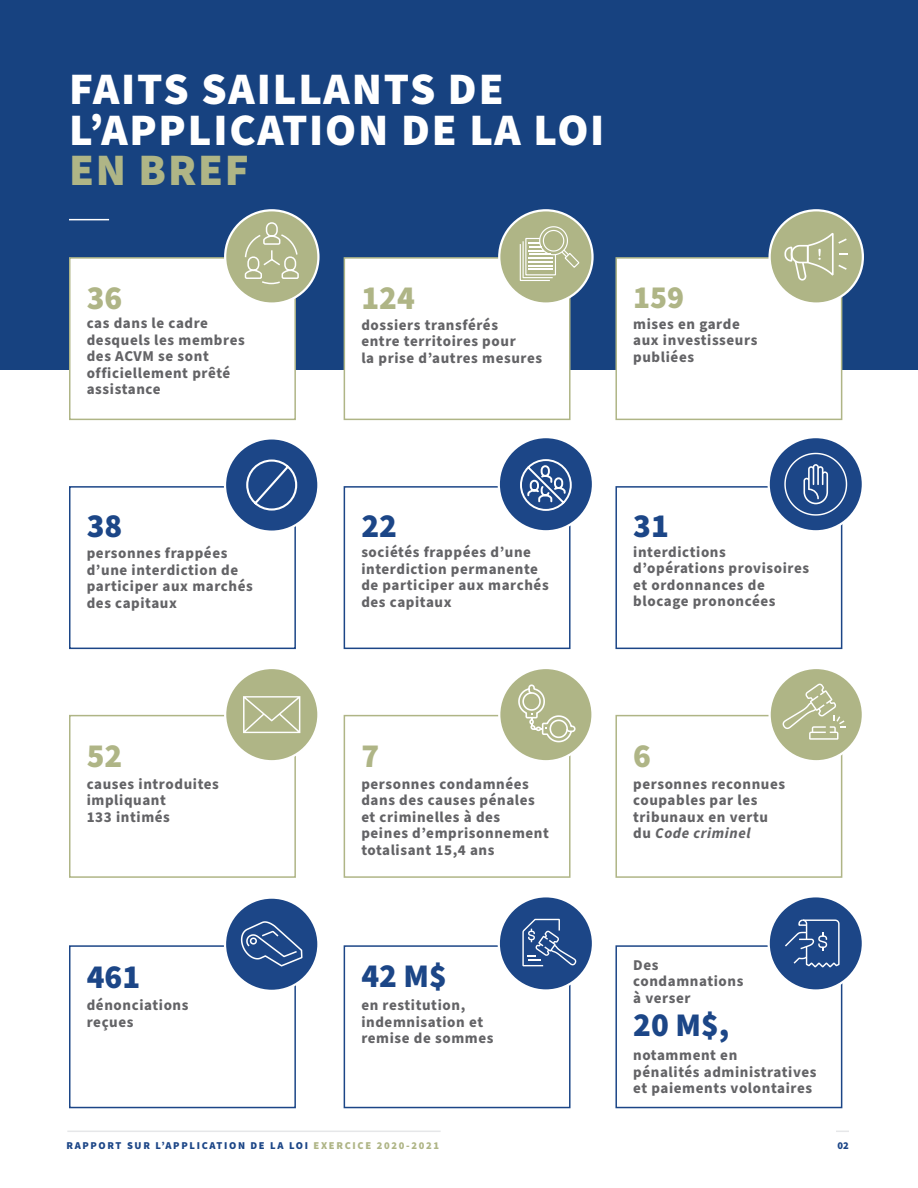
<style>
.page{position:relative;width:918px;height:1188px;background:#fff}
.page>*{position:absolute;margin:0;border:0;box-sizing:border-box;transform-origin:0 0}
.t1{font:900 45px/40.5px "Source Sans Pro";letter-spacing:.04em;color:#fff}
.t2{font:900 33px "Source Sans Pro";color:#1c4687}
.t3{font:900 33px "Source Sans Pro";color:#afb586}
.t4{font:900 31.5px "Source Sans Pro";color:#afb586}
.t5{font:700 15px/16.5px "Source Sans Pro";letter-spacing:.04em;color:#636366}
.t6{font:900 10.5px "Source Sans Pro";letter-spacing:.16em;color:#1c4687}
.s1{color:#afb586}
.s2{font-style:italic}
</style>
<div class="page">
<hr style="left:67px;top:1131px;width:374px;height:1px;background:#e6e7e9">
<svg style="left:836px;top:1131px;width:13px;height:1px"></svg>
<div style="left:0;top:0;width:918px;height:369px;background:#174280"></div>
<hr style="left:69px;top:219px;width:40px;height:1px;background:#fff">
<div style="left:69px;top:257px;width:227px;height:163px;background:#fff;border:2px solid #afb586"></div>
<div style="left:225px;top:210px;width:93px;height:94px;background:#afb586;border-radius:50%"></div>
<div style="left:224px;top:209px;width:96px;height:96px;border:2px solid #fff;border-radius:50%"></div>
<svg style="left:244px;top:222px;width:55px;height:63px"></svg>
<div style="left:69px;top:715px;width:227px;height:163px;background:#fff;border:2px solid #afb586"></div>
<div style="left:225px;top:668px;width:93px;height:93px;background:#afb586;border-radius:50%"></div>
<div style="left:224px;top:667px;width:96px;height:95px;border:2px solid #fff;border-radius:50%"></div>
<svg style="left:243px;top:696px;width:57px;height:37px"></svg>
<div style="left:69px;top:945px;width:227px;height:163px;background:#fff;border:2px solid #1c4687"></div>
<div style="left:225px;top:898px;width:93px;height:93px;background:#1c4687;border-radius:50%"></div>
<div style="left:224px;top:896px;width:96px;height:96px;border:2px solid #fff;border-radius:50%"></div>
<svg style="left:241px;top:921px;width:62px;height:45px"></svg>
<div style="left:615px;top:945px;width:227px;height:163px;background:#fff;border:2px solid #1c4687"></div>
<div style="left:769px;top:896px;width:94px;height:95px;background:#1c4687;border-radius:50%"></div>
<div style="left:768px;top:895px;width:96px;height:97px;border:2px solid #fff;border-radius:50%"></div>
<svg style="left:785px;top:920px;width:55px;height:47px"></svg>
<div style="left:344px;top:257px;width:227px;height:163px;background:#fff;border:2px solid #afb586"></div>
<div style="left:499px;top:210px;width:94px;height:94px;background:#afb586;border-radius:50%"></div>
<div style="left:498px;top:209px;width:96px;height:96px;border:2px solid #fff;border-radius:50%"></div>
<svg style="left:520px;top:226px;width:59px;height:55px"></svg>
<div style="left:615px;top:257px;width:227px;height:163px;background:#fff;border:2px solid #afb586"></div>
<div style="left:770px;top:210px;width:93px;height:94px;background:#afb586;border-radius:50%"></div>
<div style="left:768px;top:209px;width:96px;height:96px;border:2px solid #fff;border-radius:50%"></div>
<svg style="left:784px;top:233px;width:64px;height:48px"></svg>
<div style="left:615px;top:486px;width:227px;height:163px;background:#fff;border:2px solid #1c4687"></div>
<div style="left:769px;top:437px;width:94px;height:94px;background:#1c4687;border-radius:50%"></div>
<div style="left:768px;top:436px;width:96px;height:96px;border:2px solid #fff;border-radius:50%"></div>
<svg style="left:784px;top:453px;width:63px;height:63px"></svg>
<div style="left:344px;top:715px;width:227px;height:163px;background:#fff;border:2px solid #afb586"></div>
<div style="left:499px;top:668px;width:94px;height:93px;background:#afb586;border-radius:50%"></div>
<div style="left:498px;top:667px;width:96px;height:95px;border:2px solid #fff;border-radius:50%"></div>
<svg style="left:518px;top:684px;width:58px;height:58px"></svg>
<div style="left:69px;top:486px;width:227px;height:163px;background:#fff;border:2px solid #1c4687"></div>
<div style="left:225px;top:438px;width:93px;height:94px;background:#1c4687;border-radius:50%"></div>
<div style="left:224px;top:437px;width:96px;height:96px;border:2px solid #fff;border-radius:50%"></div>
<svg style="left:246px;top:459px;width:52px;height:52px"></svg>
<div style="left:344px;top:486px;width:227px;height:163px;background:#fff;border:2px solid #1c4687"></div>
<div style="left:499px;top:437px;width:94px;height:94px;background:#1c4687;border-radius:50%"></div>
<div style="left:498px;top:436px;width:96px;height:96px;border:2px solid #fff;border-radius:50%"></div>
<svg style="left:520px;top:459px;width:52px;height:52px"></svg>
<div style="left:615px;top:715px;width:227px;height:163px;background:#fff;border:2px solid #afb586"></div>
<div style="left:770px;top:668px;width:93px;height:93px;background:#afb586;border-radius:50%"></div>
<div style="left:768px;top:667px;width:96px;height:95px;border:2px solid #fff;border-radius:50%"></div>
<svg style="left:783px;top:684px;width:63px;height:56px"></svg>
<div style="left:344px;top:945px;width:227px;height:163px;background:#fff;border:2px solid #1c4687"></div>
<div style="left:499px;top:896px;width:94px;height:95px;background:#1c4687;border-radius:50%"></div>
<div style="left:498px;top:895px;width:96px;height:97px;border:2px solid #fff;border-radius:50%"></div>
<svg style="left:522px;top:919px;width:54px;height:47px"></svg>
<p class="t1" style="left:69px;top:70px;width:537px">FAITS SAILLANTS DE<br>L’APPLICATION DE LA LOI<br><span class="s1">EN BREF</span></p>
<p class="t3" style="left:87px;top:275px;width:37px">36</p>
<p class="t5" style="left:87px;top:316px;width:160px">cas dans le cadre desquels les membres des ACVM se sont officiellement prêté assistance</p>
<p class="t3" style="left:361px;top:275px;width:55px">124</p>
<p class="t5" style="left:361px;top:317px;width:182px">dossiers transférés<br>entre territoires pour<br>la prise d’autres mesures</p>
<p class="t4" style="left:633px;top:275px;width:53px">159</p>
<p class="t5" style="left:633px;top:316px;width:126px">mises en garde aux investisseurs publiées</p>
<p class="t2" style="left:87px;top:503px;width:37px">38</p>
<p class="t5" style="left:87px;top:545px;width:168px">personnes frappées d’une interdiction de participer aux marchés des capitaux</p>
<p class="t2" style="left:361px;top:503px;width:37px">22</p>
<p class="t5" style="left:361px;top:544px;width:189px">sociétés frappées d’une interdiction permanente de participer aux marchés des capitaux</p>
<p class="t2" style="left:633px;top:503px;width:37px">31</p>
<p class="t5" style="left:633px;top:544px;width:94px">interdictions</p>
<p class="t5" style="left:633px;top:560px;width:177px">d’opérations provisoires et ordonnances de blocage prononcées</p>
<p class="t3" style="left:87px;top:733px;width:37px">52</p>
<p class="t5" style="left:87px;top:776px;width:134px">causes introduites impliquant<br>133 intimés</p>
<p class="t2" style="left:87px;top:954px;width:55px">461</p>
<p class="t5" style="left:87px;top:998px;width:103px">dénonciations reçues</p>
<p class="t3" style="left:361px;top:733px;width:19px">7</p>
<p class="t5" style="left:361px;top:776px;width:189px">personnes condamnées dans des causes pénales et criminelles à des peines d’emprisonnement totalisant 15,4 ans</p>
<p class="t2" style="left:361px;top:953px;width:87px">42 M$</p>
<p class="t5" style="left:361px;top:998px;width:134px">en restitution, indemnisation et remise de sommes</p>
<p class="t3" style="left:633px;top:733px;width:19px">6</p>
<p class="t5" style="left:633px;top:776px;width:153px">personnes reconnues coupables par les tribunaux en vertu du <span class="s2">Code criminel</span></p>
<p class="t5" style="left:633px;top:957px;width:112px">Des condamnations à verser</p>
<p class="t2" style="left:633px;top:1003px;width:98px">20 M$,</p>
<p class="t5" style="left:633px;top:1048px;width:185px">notamment en<br>pénalités administratives et paiements volontaires</p>
<p class="t6" style="left:66px;top:1138px;width:374px">RAPPORT SUR L’APPLICATION DE LA LOI <span class="s1">EXERCICE 2020-2021</span></p>
<p class="t6" style="left:838px;top:1138px;width:13px">02</p>
</div>
